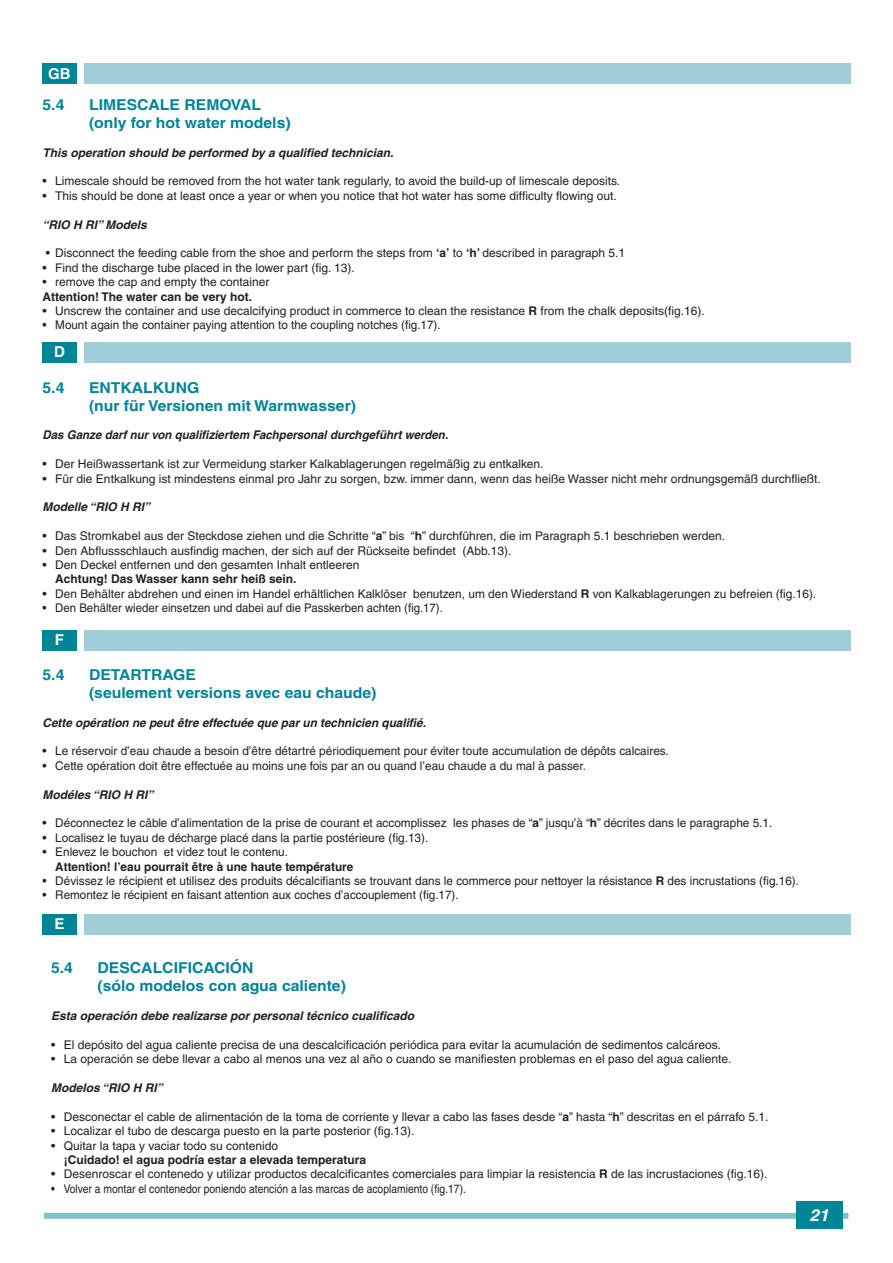
<style>
.page{position:relative;width:893px;height:1263px;background:#fff}
.page>*{position:absolute;margin:0;border:0;box-sizing:border-box;transform-origin:0 0}
.t1{font:italic 700 16.5px "Helvetica";color:#fff;scale:1.05 1}
.t2{font:700 15px/18px "Helvetica";color:#008497;scale:1.05 1}
.t3{font:700 15px "Helvetica";color:#fff}
.t4{font:12px "Helvetica";color:#231f20}
.t5{font:italic 700 12px "Helvetica";color:#231f20}
.t6{font:700 12px "Helvetica";color:#231f20}
.t7{font:12px "Helvetica";color:#231f20;scale:.86 1}
.t8{font:12px "Helvetica";color:#231f20;scale:.95 1}
.t9{font:italic 700 12px "Helvetica";color:#231f20;scale:.96 1}
.s1{font-weight:700}
</style>
<div class="page">
<div style="left:44px;top:1213px;width:804px;height:6px;background:#83c0cc"></div>
<div style="left:796px;top:1201px;width:47px;height:28px;background:#008497"></div>
<div style="left:84px;top:630px;width:766px;height:20px;background:#a0ced8"></div>
<div style="left:43px;top:630px;width:34px;height:20px;background:#008497"></div>
<div style="left:84px;top:914px;width:766px;height:20px;background:#a0ced8"></div>
<div style="left:43px;top:914px;width:34px;height:20px;background:#008497"></div>
<div style="left:84px;top:64px;width:766px;height:20px;background:#a0ced8"></div>
<div style="left:43px;top:64px;width:34px;height:20px;background:#008497"></div>
<div style="left:84px;top:342px;width:766px;height:20px;background:#a0ced8"></div>
<div style="left:43px;top:342px;width:34px;height:20px;background:#008497"></div>
<p class="t3" style="left:48px;top:64px;width:24px">GB</p>
<p class="t2" style="left:43px;top:95px;width:22px">5.4</p>
<p class="t2" style="left:89px;top:95px;width:193px">LIMESCALE REMOVAL (only for hot water models)</p>
<p class="t5" style="left:43px;top:145px;width:352px">This operation should be performed by a qualified technician.</p>
<p class="t4" style="left:43px;top:174px;width:579px">• Limescale should be removed from the hot water tank regularly, to avoid the build-up of limescale deposits.</p>
<p class="t4" style="left:43px;top:189px;width:576px">• This should be done at least once a year or when you notice that hot water has some difficulty flowing out.</p>
<p class="t5" style="left:43px;top:217px;width:106px">“RIO H RI” Models</p>
<p class="t4" style="left:46px;top:246px;width:581px">• Disconnect the feeding cable from the shoe and perform the steps from <span class="s1">‘a’</span> to <span class="s1">‘h’</span> described in paragraph 5.1</p>
<p class="t4" style="left:43px;top:261px;width:314px">• Find the discharge tube placed in the lower part (fig. 13).</p>
<p class="t4" style="left:43px;top:275px;width:229px">• remove the cap and empty the container</p>
<p class="t6" style="left:43px;top:289px;width:211px">Attention! The water can be very hot.</p>
<p class="t4" style="left:43px;top:304px;width:664px">• Unscrew the container and use decalcifying product in commerce to clean the resistance <span class="s1">R</span> from the chalk deposits(fig.16).</p>
<p class="t4" style="left:43px;top:318px;width:400px">• Mount again the container paying attention to the coupling notches (fig.17).</p>
<p class="t3" style="left:54px;top:343px;width:12px">D</p>
<p class="t2" style="left:43px;top:378px;width:22px">5.4</p>
<p class="t2" style="left:89px;top:378px;width:256px">ENTKALKUNG<br>(nur für Versionen mit Warmwasser)</p>
<p class="t9" style="left:43px;top:428px;width:424px">Das Ganze darf nur von qualifiziertem Fachpersonal durchgeführt werden.</p>
<p class="t4" style="left:43px;top:457px;width:502px">• Der Heißwassertank ist zur Vermeidung starker Kalkablagerungen regelmäßig zu entkalken.</p>
<p class="t4" style="left:43px;top:471px;width:780px">• Für die Entkalkung ist mindestens einmal pro Jahr zu sorgen, bzw. immer dann, wenn das heiße Wasser nicht mehr ordnungsgemäß durchfließt.</p>
<p class="t5" style="left:43px;top:500px;width:109px">Modelle “RIO H RI”</p>
<p class="t4" style="left:43px;top:529px;width:684px">• Das Stromkabel aus der Steckdose ziehen und die Schritte “<span class="s1">a</span>” bis “<span class="s1">h</span>” durchführen, die im Paragraph 5.1 beschrieben werden.</p>
<p class="t4" style="left:43px;top:543px;width:470px">• Den Abflussschlauch ausfindig machen, der sich auf der Rückseite befindet (Abb.13).</p>
<p class="t4" style="left:43px;top:558px;width:319px">• Den Deckel entfernen und den gesamten Inhalt entleeren</p>
<p class="t6" style="left:55px;top:572px;width:243px">Achtung! Das Wasser kann sehr heiß sein.</p>
<p class="t4" style="left:43px;top:587px;width:775px">• Den Behälter abdrehen und einen im Handel erhältlichen Kalklöser benutzen, um den Wiederstand <span class="s1">R</span> von Kalkablagerungen zu befreien (fig.16).</p>
<p class="t8" style="left:43px;top:601px;width:423px">• Den Behälter wieder einsetzen und dabei auf die Passkerben achten (fig.17).</p>
<p class="t3" style="left:55px;top:631px;width:11px">F</p>
<p class="t2" style="left:43px;top:665px;width:22px">5.4</p>
<p class="t2" style="left:89px;top:665px;width:275px">DETARTRAGE<br>(seulement versions avec eau chaude)</p>
<p class="t5" style="left:43px;top:715px;width:385px">Cette opération ne peut être effectuée que par un technicien qualifié.</p>
<p class="t4" style="left:43px;top:744px;width:628px">• Le réservoir d’eau chaude a besoin d’être détartré périodiquement pour éviter toute accumulation de dépôts calcaires.</p>
<p class="t4" style="left:43px;top:758px;width:545px">• Cette opération doit être effectuée au moins une fois par an ou quand l’eau chaude a du mal à passer.</p>
<p class="t5" style="left:43px;top:787px;width:113px">Modéles “RIO H RI”</p>
<p class="t4" style="left:43px;top:816px;width:731px">• Déconnectez le câble d’alimentation de la prise de courant et accomplissez les phases de “<span class="s1">a</span>” jusqu’à “<span class="s1">h</span>” décrites dans le paragraphe 5.1.</p>
<p class="t4" style="left:43px;top:830px;width:387px">• Localisez le tuyau de décharge placé dans la partie postérieure (fig.13).</p>
<p class="t4" style="left:43px;top:845px;width:247px">• Enlevez le bouchon et videz tout le contenu.</p>
<p class="t6" style="left:55px;top:859px;width:299px">Attention! l’eau pourrait être à une haute température</p>
<p class="t4" style="left:43px;top:874px;width:758px">• Dévissez le récipient et utilisez des produits décalcifiants se trouvant dans le commerce pour nettoyer la résistance <span class="s1">R</span> des incrustations (fig.16).</p>
<p class="t4" style="left:43px;top:888px;width:418px">• Remontez le récipient en faisant attention aux coches d’accouplement (fig.17).</p>
<p class="t3" style="left:54px;top:915px;width:12px">E</p>
<p class="t2" style="left:51px;top:959px;width:22px">5.4</p>
<p class="t2" style="left:98px;top:959px;width:238px">DESCALCIFICACIÓN<br>(sólo modelos con agua caliente)</p>
<p class="t5" style="left:51px;top:1008px;width:365px">Esta operación debe realizarse por personal técnico cualificado</p>
<p class="t4" style="left:51px;top:1038px;width:671px">• El depósito del agua caliente precisa de una descalcificación periódica para evitar la acumulación de sedimentos calcáreos.</p>
<p class="t4" style="left:51px;top:1052px;width:682px">• La operación se debe llevar a cabo al menos una vez al año o cuando se manifiesten problemas en el paso del agua caliente.</p>
<p class="t5" style="left:51px;top:1080px;width:113px">Modelos “RIO H RI”</p>
<p class="t4" style="left:51px;top:1110px;width:719px">• Desconectar el cable de alimentación de la toma de corriente y llevar a cabo las fases desde “<span class="s1">a</span>” hasta “<span class="s1">h</span>” descritas en el párrafo 5.1.</p>
<p class="t4" style="left:51px;top:1124px;width:365px">• Localizar el tubo de descarga puesto en la parte posterior (fig.13).</p>
<p class="t4" style="left:51px;top:1138px;width:229px">• Quitar la tapa y vaciar todo su contenido</p>
<p class="t6" style="left:64px;top:1152px;width:304px">¡Cuidado! el agua podría estar a elevada temperatura</p>
<p class="t4" style="left:51px;top:1167px;width:718px">• Desenroscar el contenedo y utilizar productos decalcificantes comerciales para limpiar la resistencia <span class="s1">R</span> de las incrustaciones (fig.16).</p>
<p class="t7" style="left:51px;top:1182px;width:484px">• Volver a montar el contenedor poniendo atención a las marcas de acoplamiento (fig.17).</p>
<h1 class="t1" style="left:810px;top:1205px;width:20px">21</h1>
</div>
